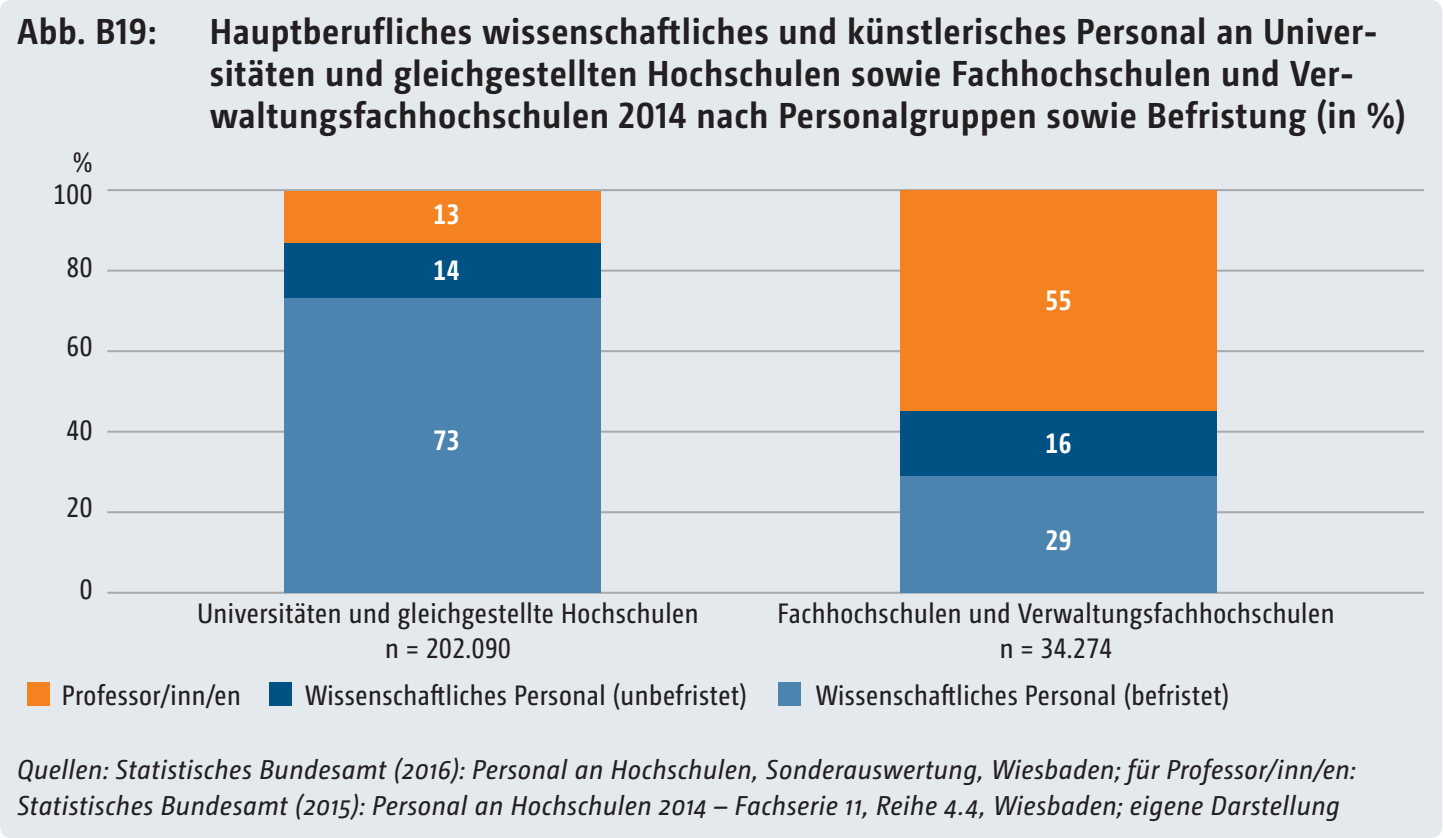
<style>
.page{position:relative;width:1443px;height:838px;background:#fff}
.page>*{position:absolute;margin:0;border:0;box-sizing:border-box;transform-origin:0 0}
.t1{font:700 36px/42px "Camingo Dos Pro S Cd";letter-spacing:.02em;color:#231f20}
.t2{font:28px "Camingo Dos Pro Cd";letter-spacing:.02em;color:#231f20}
.t3{font:700 28px "Camingo Dos Pro Cd";letter-spacing:.02em;color:#fff}
.t4{font:italic 27.2px/36px "Camingo Dos Pro S Cd";letter-spacing:.02em;color:#231f20}
</style>
<div class="page">
<div style="left:0;top:0;width:1442px;height:838px;background:#e4e9ed;border-radius:11px"></div>
<hr style="left:107px;top:592px;width:1316px;height:2px;background:#a8a9ad">
<hr style="left:107px;top:511px;width:1316px;height:2px;background:#a8a9ad">
<hr style="left:107px;top:431px;width:1316px;height:2px;background:#a8a9ad">
<hr style="left:107px;top:350px;width:1316px;height:2px;background:#a8a9ad">
<hr style="left:107px;top:270px;width:1316px;height:2px;background:#a8a9ad">
<hr style="left:107px;top:189px;width:1316px;height:2px;background:#a8a9ad">
<div style="left:284px;top:191px;width:317px;height:52px;background:#f58220"></div>
<div style="left:901px;top:190px;width:316px;height:221px;background:#f58220"></div>
<div style="left:284px;top:243px;width:317px;height:56px;background:#005285"></div>
<div style="left:901px;top:411px;width:316px;height:65px;background:#005285"></div>
<div style="left:284px;top:298px;width:317px;height:295px;background:#4c84b0"></div>
<div style="left:901px;top:476px;width:316px;height:117px;background:#4c84b0"></div>
<div style="left:27px;top:682px;width:23px;height:24px;background:#f58220"></div>
<div style="left:269px;top:682px;width:23px;height:24px;background:#005285"></div>
<div style="left:778px;top:682px;width:23px;height:24px;background:#4c84b0"></div>
<h1 class="t1" style="left:17px;top:10px;width:140px">Abb. B19:</h1>
<h1 class="t1" style="left:210px;top:10px;width:1198px">Hauptberufliches wissenschaftliches und künstlerisches Personal an Univer&shy;sitäten und gleichgestellten Hochschulen sowie Fachhochschulen und Ver&shy;waltungsfachhochschulen 2014 nach Personalgruppen sowie Befristung (in %)</h1>
<p class="t2" style="left:73px;top:146px;width:21px">%</p>
<p class="t2" style="left:54px;top:178px;width:40px">100</p>
<p class="t2" style="left:67px;top:251px;width:27px">80</p>
<p class="t2" style="left:67px;top:329px;width:27px">60</p>
<p class="t2" style="left:67px;top:414px;width:27px">40</p>
<p class="t2" style="left:67px;top:491px;width:27px">20</p>
<p class="t2" style="left:80px;top:572px;width:14px">0</p>
<p class="t3" style="left:434px;top:198px;width:27px">13</p>
<p class="t3" style="left:434px;top:253px;width:27px">14</p>
<p class="t3" style="left:434px;top:423px;width:27px">73</p>
<p class="t3" style="left:1046px;top:283px;width:27px">55</p>
<p class="t3" style="left:1046px;top:426px;width:27px">16</p>
<p class="t3" style="left:1046px;top:523px;width:27px">29</p>
<p class="t2" style="left:197px;top:597px;width:503px">Universitäten und gleichgestellte Hochschulen</p>
<p class="t2" style="left:778px;top:597px;width:558px">Fachhochschulen und Verwaltungsfachhochschulen</p>
<p class="t2" style="left:385px;top:632px;width:127px">n = 202.090</p>
<p class="t2" style="left:1000px;top:632px;width:114px">n = 34.274</p>
<p class="t2" style="left:62px;top:678px;width:181px">Professor/inn/en</p>
<p class="t2" style="left:305px;top:678px;width:444px">Wissenscha-liches Personal (unbefristet)</p>
<p class="t2" style="left:815px;top:678px;width:415px">Wissenscha-liches Personal (befristet)</p>
<p class="t4" style="left:17px;top:751px;width:1340px">Quellen: Statistisches Bundesamt (2016): Personal an Hochschulen, Sonderauswertung, Wiesbaden; für Professor/inn/en:<br>Statistisches Bundesamt (2015): Personal an Hochschulen 2014 – Fachserie 11, Reihe 4.4, Wiesbaden; eigene Darstellung</p>
</div>
